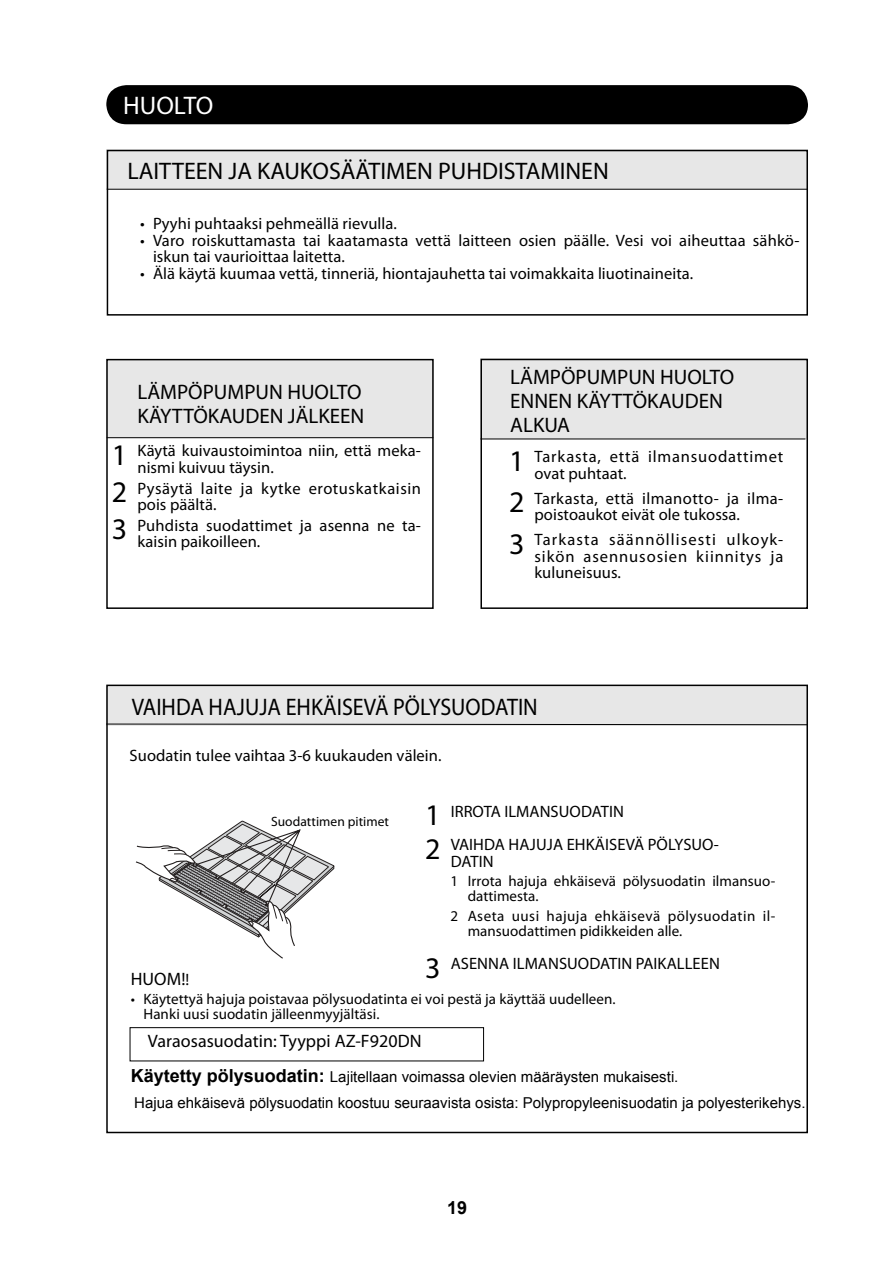
<style>
.page{position:relative;width:893px;height:1263px;background:#fff}
.page>*{position:absolute;margin:0;border:0;box-sizing:border-box;transform-origin:0 0}
.t1{font:25.5px "Myriad Pro";color:#fff}
.t2{font:24px "Myriad Pro";color:#000}
.t3{font:24px "Myriad Pro";color:#000;scale:.92 1}
.t4{font:21px/24px "Myriad Pro";color:#000}
.t5{font:18px "Myriad Pro";letter-spacing:.005em;color:#000}
.t6{font:700 18px "Arial";color:#000}
.t7{font:16.5px/16.5px "Myriad Pro";letter-spacing:.005em;color:#000}
.t8{font:16.5px/16.5px "Myriad Pro";letter-spacing:.035em;color:#000}
.t9{font:16.5px/16.5px "Myriad Pro";letter-spacing:.05em;color:#000}
.t10{font:15px/25.8px "Arial";color:#000}
.t11{font:15px/15px "Myriad Pro";letter-spacing:.005em;color:#000}
.t12{font:15px/15px "Myriad Pro";letter-spacing:.035em;color:#000}
.t13{font:13.5px "Myriad Pro";letter-spacing:.005em;color:#000}
.s1{font-size:30px}
.s2{font-size:16.5px}
.s3{font-weight:700;font-size:18px}
</style>
<div class="page">
<div style="left:106px;top:686px;width:702px;height:39px;background:#e7e7e7"></div>
<div style="left:106px;top:150px;width:702px;height:39px;background:#e7e7e7"></div>
<div style="left:107px;top:150px;width:701px;height:166px;border:2px solid #000"></div>
<hr style="left:107px;top:189px;width:701px;height:1px;background:#000">
<div style="left:480px;top:359px;width:327px;height:80px;background:#e7e7e7"></div>
<div style="left:106px;top:359px;width:328px;height:78px;background:#e7e7e7"></div>
<hr style="left:107px;top:437px;width:326px;height:1px;background:#000">
<div style="left:106px;top:359px;width:328px;height:250px;border:2px solid #000"></div>
<hr style="left:480px;top:439px;width:325px;height:1px;background:#000">
<div style="left:480px;top:359px;width:328px;height:250px;border:2px solid #000"></div>
<div style="left:106px;top:85px;width:702px;height:39px;background:#000"></div>
<div style="left:106px;top:685px;width:702px;height:448px;border:2px solid #000"></div>
<svg style="left:106px;top:723px;width:702px;height:2px"></svg>
<div style="left:130px;top:1027px;width:354px;height:34px;border:1px solid #000"></div>
<svg style="left:135px;top:820px;width:200px;height:139px"></svg>
<h1 class="t1" style="left:123px;top:96px;width:92px">HUOLTO</h1>
<h2 class="t2" style="left:127px;top:162px;width:483px">LAITTEEN JA KAUKOSÄÄTIMEN PUHDISTAMINEN</h2>
<p class="t7" style="left:140px;top:217px;width:258px">• Pyyhi puhtaaksi pehmeällä rievulla.</p>
<p class="t7" style="left:153px;top:234px;width:648px;text-indent:-13px">• Varo roiskuttamasta tai kaatamasta vettä laitteen osien päälle. Vesi voi aiheuttaa sähkö&shy;iskun tai vaurioittaa laitetta.</p>
<p class="t7" style="left:140px;top:267px;width:554px">• Älä käytä kuumaa vettä, tinneriä, hiontajauhetta tai voimakkaita liuotinaineita.</p>
<p class="t4" style="left:137px;top:382px;width:228px">LÄMPÖPUMPUN HUOLTO<br>KÄYTTÖKAUDEN JÄLKEEN</p>
<p class="t7" style="left:137px;top:444px;width:285px;text-indent:-26px"><span class="s1">1</span> Käytä kuivaustoimintoa niin, että meka&shy;nismi kuivuu täysin.</p>
<p class="t8" style="left:137px;top:482px;width:285px;text-indent:-26px"><span class="s1">2</span> Pysäytä laite ja kytke erotuskatkaisin pois päältä.</p>
<p class="t7" style="left:137px;top:519px;width:285px;text-indent:-26px"><span class="s1">3</span> Puhdista suodattimet ja asenna ne ta&shy;kaisin paikoilleen.</p>
<p class="t4" style="left:510px;top:367px;width:226px">LÄMPÖPUMPUN HUOLTO<br>ENNEN KÄYTTÖKAUDEN<br>ALKUA</p>
<p class="t9" style="left:534px;top:450px;width:250px;text-indent:-26px"><span class="s1">1</span> Tarkasta, että ilmansuodattimet ovat puhtaat.</p>
<p class="t7" style="left:534px;top:492px;width:250px;text-indent:-26px"><span class="s1">2</span> Tarkasta, että ilmanotto- ja ilma&shy;poistoaukot eivät ole tukossa.</p>
<p class="t7" style="left:534px;top:533px;width:250px;text-align:justify;text-indent:-26px"><span class="s1">3</span> Tarkasta säännöllisesti ulkoyk&shy;sikön asennusosien kiinnitys ja kuluneisuus.</p>
<h2 class="t3" style="left:132px;top:698px;width:443px">VAIHDA HAJUJA EHKÄISEVÄ PÖLYSUODATIN</h2>
<p class="t7" style="left:130px;top:749px;width:313px">Suodatin tulee vaihtaa 3-6 kuukauden välein.</p>
<p class="t7" style="left:425px;top:796px;width:295px;line-height:33.5px"><span class="s1">1</span> IRROTA ILMANSUODATIN<br><span class="s1">2</span> VAIHDA HAJUJA EHKÄISEVÄ PÖLYSUO-</p>
<p class="t7" style="left:451px;top:855px;width:44px">DATIN</p>
<p class="t11" style="left:468px;top:875px;width:309px;text-indent:-17px">1 Irrota hajuja ehkäisevä pölysuodatin ilmansuo&shy;dattimesta.</p>
<p class="t12" style="left:468px;top:910px;width:309px;text-indent:-17px">2 Aseta uusi hajuja ehkäisevä pölysuodatin il&shy;mansuodattimen pidikkeiden alle.</p>
<p class="t7" style="left:425px;top:957px;width:296px"><span class="s1">3</span> ASENNA ILMANSUODATIN PAIKALLEEN</p>
<p class="t13" style="left:271px;top:817px;width:120px">Suodattimen pitimet</p>
<p class="t5" style="left:131px;top:972px;width:60px">HUOM!<span class="s2">!</span></p>
<p class="t11" style="left:144px;top:993px;width:474px;text-indent:-13px">• Käytettyä hajuja poistavaa pölysuodatinta ei voi pestä ja käyttää uudelleen.<br>Hanki uusi suodatin jälleenmyyjältäsi.</p>
<p class="t5" style="left:148px;top:1034px;width:275px">Varaosasuodatin: Tyyppi AZ-F920DN</p>
<p class="t10" style="left:131px;top:1064px;width:676px"><span class="s3">K‰ytetty pˆlysuodatin:</span> Lajitellaan voimassa olevien m‰‰r‰ysten mukaisesti.<br>Hajua ehk‰isev‰ pˆlysuodatin koostuu seuraavista osista: Polypropyleenisuodatin ja polyesterikehys.</p>
<p class="t6" style="left:447px;top:1198px;width:22px">19</p>
</div>
